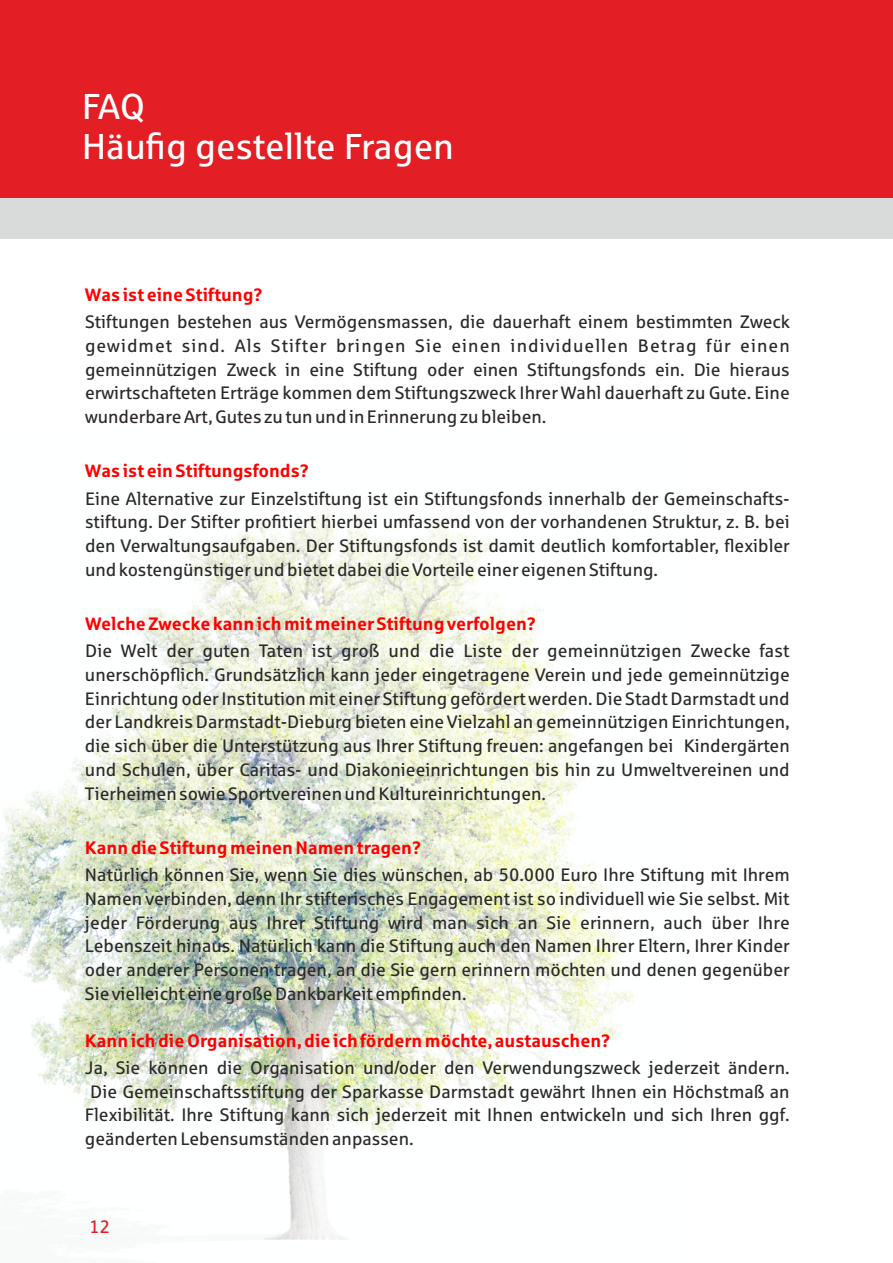
<style>
.page{position:relative;width:893px;height:1263px;background:#fff}
.page>*{position:absolute;margin:0;border:0;box-sizing:border-box;transform-origin:0 0}
.t1{font:36px/39.5px "Sparkasse Rg";color:#fefefe}
.t2{font:18px/23.7px "Sparkasse Rg";color:#2b2a29;text-align:justify}
.t3{font:700 18px "Sparkasse Rg";color:#f00}
.t4{font:18px "Sparkasse Rg";color:#e31e24}
</style>
<div class="page">
<div style="left:0;top:0;width:893px;height:231px;background:#e31e24"></div>
<div style="left:0;top:198px;width:893px;height:40px;background:#d9dada"></div>
<img style="left:0;top:509px;width:634px;height:731px">
<h1 class="t1" style="left:82px;top:90px;width:374px">FAQ<br>Häufig gestellte Fragen</h1>
<p class="t3" style="left:85px;top:288px;width:180px">Was ist eine Stiftung?</p>
<p class="t2" style="left:85px;top:311px;width:706px">Stiftungen bestehen aus Vermögensmassen, die dauerhaft einem bestimmten Zweck gewidmet sind. Als Stifter bringen Sie einen individuellen Betrag für einen gemeinnützigen Zweck in eine Stiftung oder einen Stiftungsfonds ein. Die hieraus erwirtschafteten Erträge kommen dem Stiftungszweck Ihrer Wahl dauerhaft zu Gute. Eine wunderbare Art, Gutes zu tun und in Erinnerung zu bleiben.</p>
<p class="t3" style="left:85px;top:464px;width:226px">Was ist ein Stiftungsfonds?</p>
<p class="t2" style="left:85px;top:488px;width:706px">Eine Alternative zur Einzelstiftung ist ein Stiftungsfonds innerhalb der Gemeinschafts&shy;stiftung. Der Stifter profitiert hierbei umfassend von der vorhandenen Struktur, z. B. bei den Verwaltungsaufgaben. Der Stiftungsfonds ist damit deutlich komfortabler, flexibler und kostengünstigerund bietet dabei die Vorteile einereigenen Stiftung.</p>
<p class="t3" style="left:85px;top:617px;width:453px">Welche Zwecke kann ich mit meinerStiftung verfolgen?</p>
<p class="t2" style="left:85px;top:641px;width:706px">Die Welt der guten Taten ist groß und die Liste der gemeinnützigen Zwecke fast unerschöpflich. Grundsätzlich kann jeder eingetragene Verein und jede gemeinnützige Einrichtung oderInstitution mit einer Stiftung gefördert werden. Die Stadt Darmstadt und der Landkreis Darmstadt-Dieburg bieten eine Vielzahl an gemeinnützigen Einrichtungen, die sich über die Unterstützung aus Ihrer Stiftung freuen: angefangen bei Kindergärten und Schulen, über Caritas- und Diakonieeinrichtungen bis hin zu Umweltvereinen und Tierheimen sowie Sportvereinen und Kultureinrichtungen.</p>
<p class="t3" style="left:85px;top:841px;width:338px">Kann die Stiftung meinen Namen tragen?</p>
<p class="t2" style="left:85px;top:864px;width:706px">Natürlich können Sie, wenn Sie dies wünschen, ab 50.000 Euro Ihre Stiftung mit Ihrem Namen verbinden, denn Ihr stifterisches Engagement ist so individuell wie Sie selbst. Mit jeder Förderung aus Ihrer Stiftung wird man sich an Sie erinnern, auch über Ihre Lebenszeit hinaus. Natürlich kann die Stiftung auch den Namen Ihrer Eltern, Ihrer Kinder oder anderer Personen tragen, an die Sie gern erinnern möchten und denen gegenüber Sie vielleicht eine große Dankbarkeit empfinden.</p>
<p class="t3" style="left:85px;top:1033px;width:527px">Kann ich die Organisation, die ich fördern möchte, austauschen?</p>
<p class="t2" style="left:85px;top:1057px;width:706px">Ja, Sie können die Organisation und/oder den Verwendungszweck jederzeit ändern.<br>Die Gemeinschaftsstiftung der Sparkasse Darmstadt gewährt Ihnen ein Höchstmaß an Flexibilität. Ihre Stiftung kann sich jederzeit mit Ihnen entwickeln und sich Ihren ggf. geänderten Lebensumständen anpassen.</p>
<p class="t4" style="left:89px;top:1219px;width:22px">12</p>
</div>
